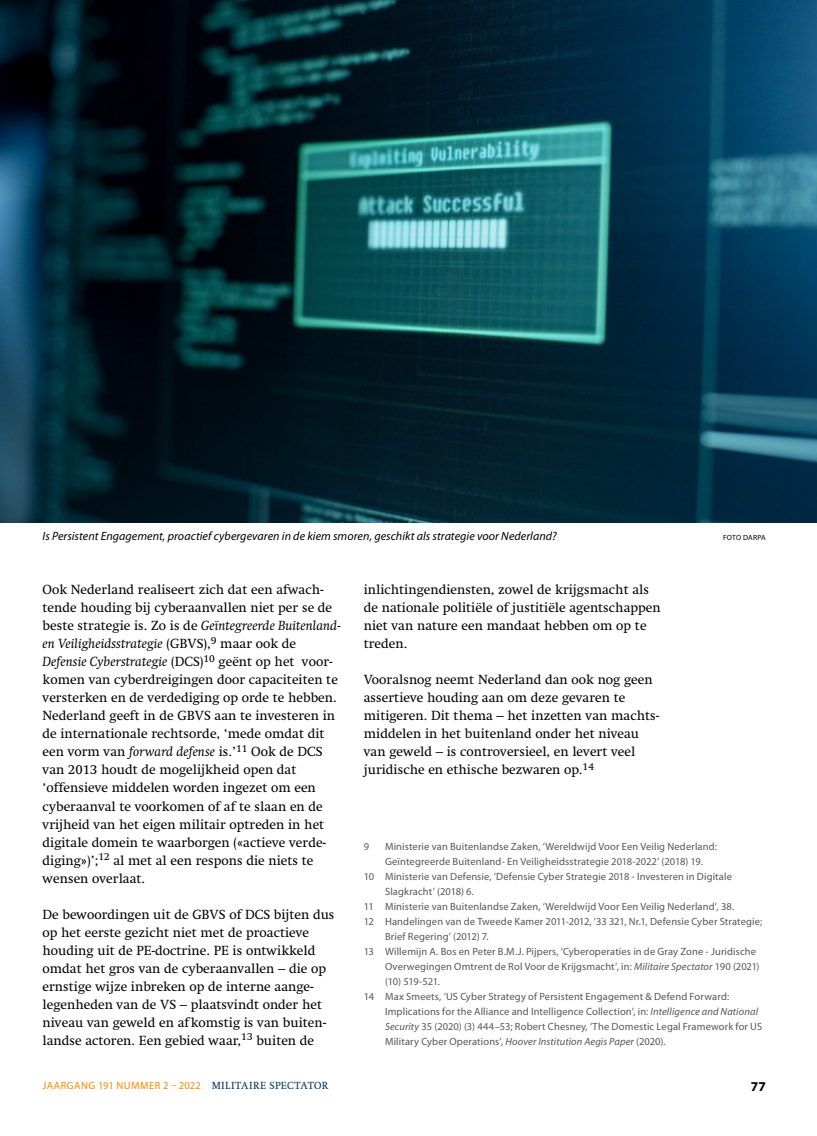
<style>
.page{position:relative;width:817px;height:1136px;background:#fff}
.page>*{position:absolute;margin:0;border:0;box-sizing:border-box;transform-origin:0 0}
.t1{font:13.5px/18px "Swift LT Std";color:#000}
.t2{font:700 13.5px "Myriad Pro";color:#000}
.t3{font:italic 12px "Myriad Pro";letter-spacing:.005em;color:#000}
.t4{font:10.5px "Myriad Pro";letter-spacing:.015em;color:#555756}
.t5{font:10.5px "Myriad Pro";letter-spacing:.045em;color:#f38a00}
.t6{font:7.5px "Myriad Pro";letter-spacing:.025em;color:#000}
.s1{font-style:italic}
.s2{font-family:"Swift LT Std";color:#00355f}
</style>
<div class="page">
<img style="left:0;top:0;width:816px;height:522px">
<p class="t3" style="left:43px;top:529px;width:515px">Is Persistent Engagement, proactief cybergevaren in de kiem smoren, geschikt als strategie voor Nederland?</p>
<p class="t6" style="left:723px;top:533px;width:44px">FOTO DARPA</p>
<p class="t1" style="left:43px;top:581px;width:300px">Ook Nederland realiseert zich dat een afwach&shy;tende houding bij cyberaanvallen niet per se de beste strategie is. Zo is de <span class="s1">Geïntegreerde Buitenland&shy;en Veiligheidsstrategie</span> (GBVS),<sup>9</sup> maar ook de <span class="s1">Defensie Cyberstrategie</span> (DCS)<sup>10</sup> geënt op het voor&shy;komen van cyberdreigingen door capaciteiten te versterken en de verdediging op orde te hebben.<br>Nederland geeft in de GBVS aan te investeren in de internationale rechtsorde, ‘mede omdat dit een vorm van <span class="s1">forward defense</span> is.’<sup>11</sup> Ook de DCS van 2013 houdt de mogelijkheid open dat ‘offensieve middelen worden ingezet om een cyberaanval te voorkomen of af te slaan en de vrijheid van het eigen militair optreden in het digitale domein te waarborgen («actieve verde&shy;diging»)’;<sup>12</sup> al met al een respons die niets te wensen overlaat.</p>
<p class="t1" style="left:43px;top:905px;width:293px">De bewoordingen uit de GBVS of DCS bijten dus op het eerste gezicht niet met de proactieve houding uit de PE-doctrine. PE is ontwikkeld omdat het gros van de cyberaanvallen – die op ernstige wijze inbreken op de interne aange&shy;legenheden van de VS – plaatsvindt onder het niveau van geweld en afkomstig is van buiten&shy;landse actoren. Een gebied waar,<sup>13</sup> buiten de</p>
<p class="t1" style="left:364px;top:581px;width:298px">inlichtingendiensten, zowel de krijgsmacht als de nationale politiële of justitiële agentschappen niet van nature een mandaat hebben om op te treden.</p>
<p class="t1" style="left:364px;top:671px;width:297px">Vooralsnog neemt Nederland dan ook nog geen assertieve houding aan om deze gevaren te mitigeren. Dit thema – het inzetten van machts&shy;middelen in het buitenland onder het niveau van geweld – is controversieel, en levert veel juridische en ethische bezwaren op.<sup>14</sup></p>
<p class="t4" style="left:364px;top:839px;width:7px">9</p>
<p class="t4" style="left:385px;top:839px;width:333px">Ministerie van Buitenlandse Zaken, ‘Wereldwijd Voor Een Veilig Nederland:</p>
<p class="t4" style="left:385px;top:854px;width:319px">Geïntegreerde Buitenland- En Veiligheidsstrategie 2018-2022’ (2018) 19.</p>
<p class="t4" style="left:364px;top:869px;width:369px">10 Ministerie van Defensie, ‘Defensie Cyber Strategie 2018 - Investeren in Digitale</p>
<p class="t4" style="left:385px;top:884px;width:90px">Slagkracht’ (2018) 6.</p>
<p class="t4" style="left:364px;top:899px;width:372px">11 Ministerie van Buitenlandse Zaken, ‘Wereldwijd Voor Een Veilig Nederland’, 38.</p>
<p class="t4" style="left:364px;top:914px;width:400px">12 Handelingen van de Tweede Kamer 2011-2012, ‘33 321, Nr.1, Defensie Cyber Strategie;</p>
<p class="t4" style="left:385px;top:929px;width:105px">Brief Regering’ (2012) 7.</p>
<p class="t4" style="left:364px;top:944px;width:394px">13 Willemijn A. Bos en Peter B.M.J. Pijpers, ‘Cyberoperaties in de Gray Zone - Juridische</p>
<p class="t4" style="left:385px;top:959px;width:376px">Overwegingen Omtrent de Rol Voor de Krijgsmacht’, in: <span class="s1">Militaire Spectator</span> 190 (2021)</p>
<p class="t4" style="left:385px;top:974px;width:56px">(10) 519-521.</p>
<p class="t4" style="left:364px;top:989px;width:367px">14 Max Smeets, ‘US Cyber Strategy of Persistent Engagement &amp; Defend Forward:</p>
<p class="t4" style="left:385px;top:1004px;width:374px">Implications for the Alliance and Intelligence Collection’, in: <span class="s1">Intelligence and National</span></p>
<p class="t4" style="left:385px;top:1019px;width:378px"><span class="s1">Security</span> 35 (2020) (3) 444–53; Robert Chesney, ‘The Domestic Legal Framework for US</p>
<p class="t4" style="left:385px;top:1034px;width:282px">Military Cyber Operations’, <span class="s1">Hoover Institution Aegis Paper</span> (2020).</p>
<p class="t5" style="left:43px;top:1078px;width:287px">JAARGANG 191 NUMMER 2 – 2022 <span class="s2">MILITAIRE SPECTATOR</span></p>
<p class="t2" style="left:750px;top:1077px;width:16px">77</p>
</div>
